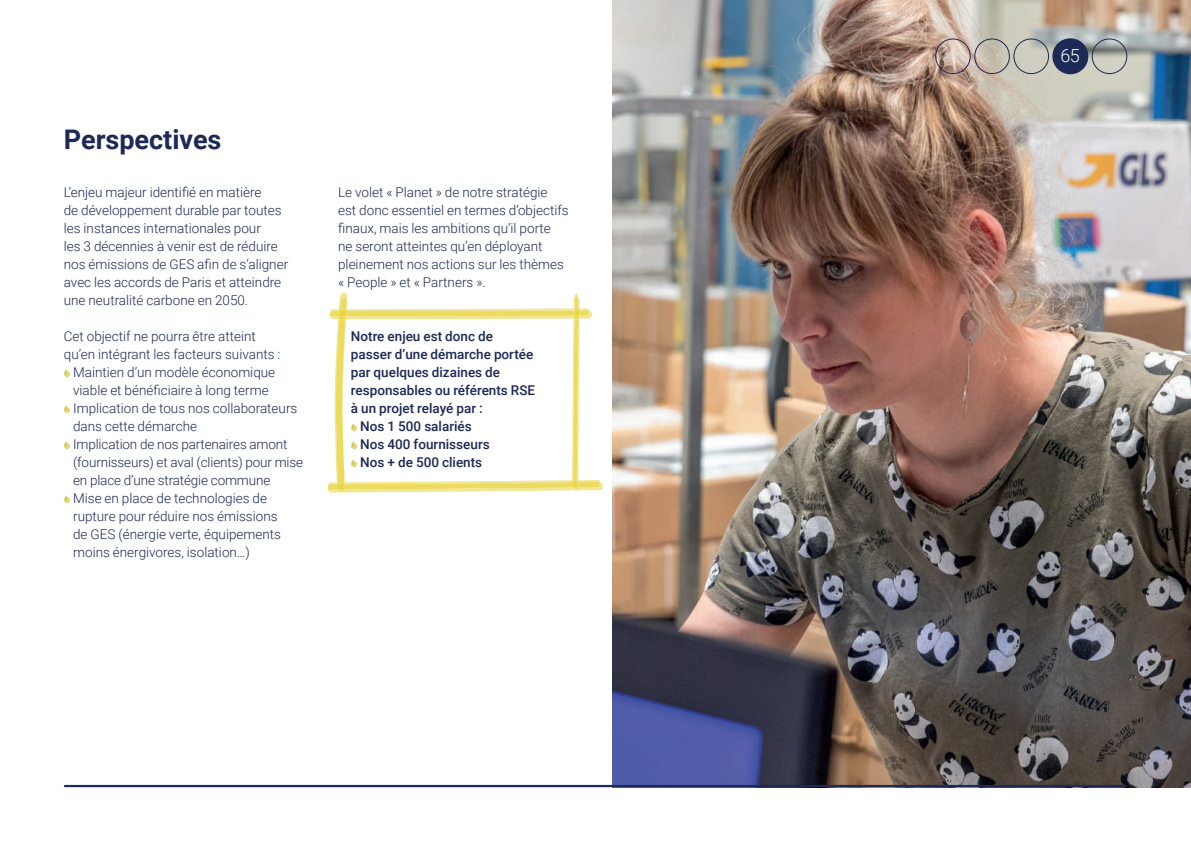
<style>
.page{position:relative;width:1191px;height:851px;background:#fff}
.page>*{position:absolute;margin:0;border:0;box-sizing:border-box;transform-origin:0 0}
.t1{font:700 27px "Roboto";color:#1d2956}
.t2{font:300 18px "Roboto";color:#fff}
.t3{font:300 13.5px/18px "Roboto";color:#1d2956}
.t4{font:500 13.5px "Roboto";color:#1d2956}
</style>
<div class="page">
<img style="left:612px;top:0;width:579px;height:787px">
<svg style="left:935px;top:38px;width:114px;height:36px"></svg>
<div style="left:1053px;top:39px;width:34px;height:35px;background:#1d2956;border-radius:50%"></div>
<div style="left:1052px;top:38px;width:36px;height:36px;border:1px solid #1d2956;border-radius:50%"></div>
<div style="left:1091px;top:39px;width:36px;height:35px;border:1px solid #1d2956;border-radius:50%"></div>
<hr style="left:65px;top:784px;width:1061px;height:3px;background:#1d2956">
<svg style="left:64px;top:369px;width:6px;height:8px"></svg>
<svg style="left:64px;top:405px;width:6px;height:8px"></svg>
<svg style="left:64px;top:441px;width:6px;height:8px"></svg>
<svg style="left:64px;top:495px;width:6px;height:8px"></svg>
<svg style="left:327px;top:292px;width:276px;height:200px"></svg>
<h1 class="t1" style="left:64px;top:120px;width:159px">Perspectives</h1>
<p class="t3" style="left:64px;top:183px;width:226px">L’enjeu majeur identifié en matière<br>de développement durable par toutes les instances internationales pour<br>les 3 décennies à venir est de réduire nos émissions de GES afin de s’aligner avec les accords de Paris et atteindre une neutralité carbone en 2050.</p>
<p class="t3" style="left:64px;top:327px;width:193px">Cet objectif ne pourra être atteint</p>
<p class="t3" style="left:64px;top:345px;width:218px">qu’en intégrant les facteurs suivants :</p>
<p class="t3" style="left:73px;top:363px;width:204px">Maintien d’un modèle économique</p>
<p class="t3" style="left:73px;top:381px;width:197px">viable et bénéficiaire à long terme</p>
<p class="t3" style="left:73px;top:399px;width:226px">Implication de tous nos collaborateurs</p>
<p class="t3" style="left:73px;top:417px;width:125px">dans cette démarche</p>
<p class="t3" style="left:73px;top:435px;width:216px">Implication de nos partenaires amont</p>
<p class="t3" style="left:73px;top:453px;width:231px">(fournisseurs) et aval (clients) pour mise</p>
<p class="t3" style="left:73px;top:471px;width:199px">en place d’une stratégie commune</p>
<p class="t3" style="left:73px;top:489px;width:195px">Mise en place de technologies de</p>
<p class="t3" style="left:73px;top:507px;width:206px">rupture pour réduire nos émissions</p>
<p class="t3" style="left:73px;top:525px;width:209px">de GES (énergie verte, équipements</p>
<p class="t3" style="left:73px;top:543px;width:178px">moins énergivores, isolation…)</p>
<p class="t3" style="left:338px;top:183px;width:232px">Le volet « Planet » de notre stratégie est donc essentiel en termes d’objectifs finaux, mais les ambitions qu’il porte<br>ne seront atteintes qu’en déployant pleinement nos actions sur les thèmes « People » et « Partners ».</p>
<p class="t4" style="left:351px;top:327px;width:144px">Notre enjeu est donc de</p>
<p class="t4" style="left:351px;top:345px;width:184px">passer d’une démarche portée</p>
<p class="t4" style="left:351px;top:363px;width:151px">par quelques dizaines de</p>
<p class="t4" style="left:351px;top:381px;width:186px">responsables ou référents RSE</p>
<p class="t4" style="left:351px;top:399px;width:133px">à un projet relayé par :</p>
<p class="t4" style="left:360px;top:417px;width:113px">Nos 1 500 salariés</p>
<p class="t4" style="left:360px;top:435px;width:131px">Nos 400 fournisseurs</p>
<p class="t4" style="left:360px;top:453px;width:123px">Nos + de 500 clients</p>
<h2 class="t2" style="left:1060px;top:43px;width:21px">65</h2>
</div>
